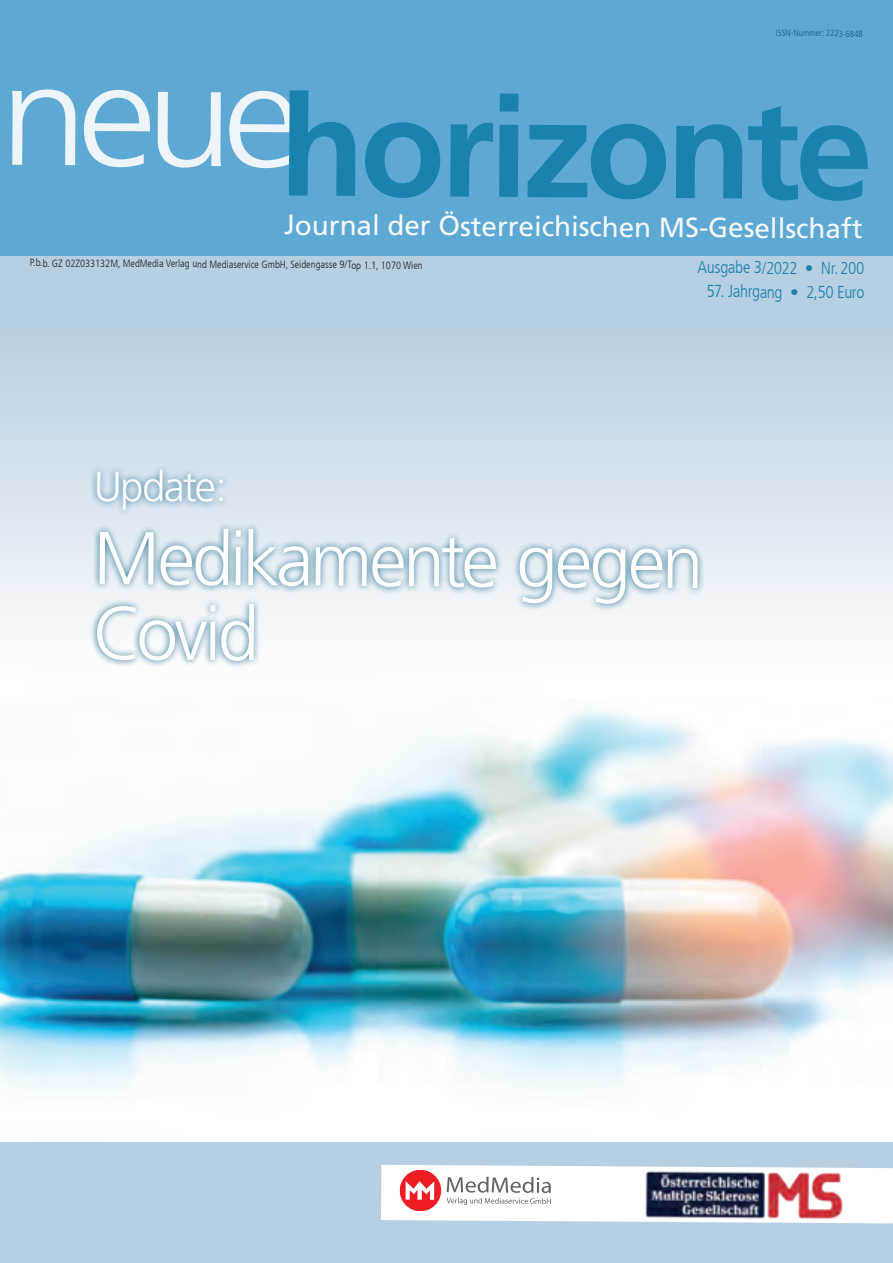
<style>
.page{position:relative;width:893px;height:1263px;background:#fff}
.page>*{position:absolute;margin:0;border:0;box-sizing:border-box;transform-origin:0 0}
.NH_Headline{font:300 75px/73.7px "Frutiger";letter-spacing:-.055em;color:#fff}
.NH_Headline-2{font:300 42px "Frutiger";letter-spacing:-.05em;color:#fff}
.t1{font:27.75px "Frutiger";letter-spacing:-.01em;color:#f5f9fb}
.NH_Fließtext{font:300 condensed 17.25px "Frutiger LT Com";letter-spacing:-.03em;color:#1b82ae}
.t2{font:300 condensed 10.5px "Frutiger LT Com";letter-spacing:-.01em;color:#231f20}
.t3{font:300 condensed 9px "Frutiger LT Com";letter-spacing:-.01em;color:#0e6084}
</style>
<div class="page">
<div style="left:0;top:255px;width:893px;height:1008px;background:#b7cfe2"></div>
<img style="left:0;top:380px;width:893px;height:761px">
<div style="left:0;top:0;width:893px;height:255px;background:#5ea8d4"></div>
<svg style="left:12px;top:89px;width:277px;height:79px"></svg>
<svg style="left:289px;top:90px;width:579px;height:111px"></svg>
<svg style="left:381px;top:1165px;width:512px;height:58px;background:#f2e9eb"></svg>
<img style="left:645px;top:1168px;width:200px;height:53px">
<svg style="left:88px;top:462px;width:617px;height:210px;background:#d6e3ec"></svg>
<p class="t3" style="left:776px;top:28px;width:89px">ISSN-Nummer: 2223-6848</p>
<p class="t1" style="left:284px;top:210px;width:580px">Journal der Österreichischen MS-Gesellschaft</p>
<p class="t2" style="left:30px;top:258px;width:394px">P.b.b. GZ 02Z033132M, MedMedia Verlag und Mediaservice GmbH, Seidengasse 9/Top 1.1, 1070 Wien</p>
<p class="NH_Fließtext" style="left:698px;top:258px;width:168px">Ausgabe 3/2022 • Nr.200</p>
<p class="NH_Fließtext" style="left:706px;top:282px;width:160px">57. Jahrgang • 2,50 Euro</p>
<p class="NH_Headline-2" style="left:94px;top:463px;width:135px">Update:</p>
<p class="NH_Headline" style="left:93px;top:524px;width:613px">Medikamente gegen<br>Covid</p>
</div>
